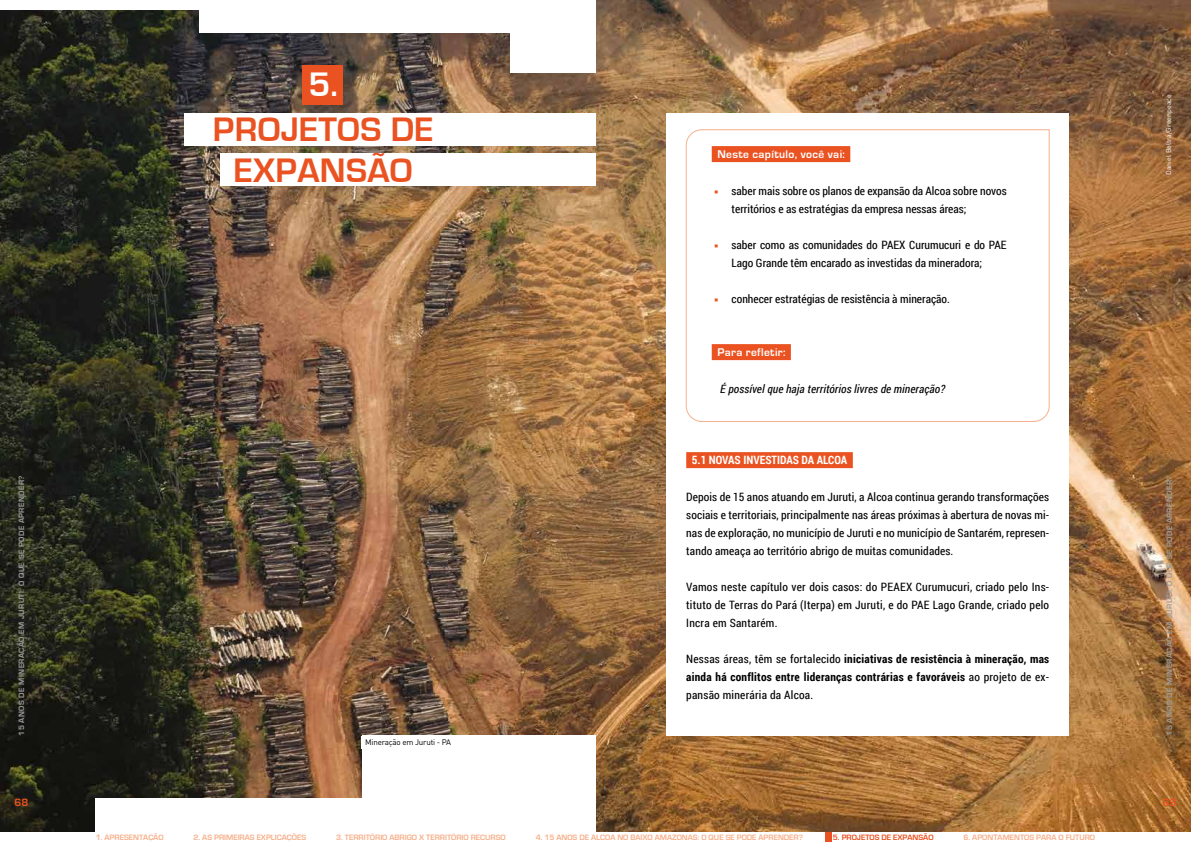
<style>
.page{position:relative;width:1191px;height:842px;background:#fff}
.page>*{position:absolute;margin:0;border:0;box-sizing:border-box;transform-origin:0 0}
.t1{font:700 35px/41.4px "Eurostile";letter-spacing:.01em;color:#ea5321;text-align:center}
.t2{font:700 35px "Eurostile";color:#fff}
.t3{font:11.5px/18px "Roboto Condensed";color:#000;text-align:justify}
.t4{font:700 11.5px/18px "Roboto Condensed";letter-spacing:.02em;color:#000;text-align:justify}
.t5{font:italic 11.5px "Roboto Condensed";letter-spacing:.01em;color:#000}
.t6{font:700 11.5px "Eurostile";letter-spacing:.03em;color:#fff}
.t7{font:700 11.5px "Roboto Condensed";color:#fff}
.t8{font:700 11px "Eurostile";color:#ea5321}
.t9{font:700 8px "Eurostile";color:#f7b08b}
.t10{font:700 8px "Eurostile";letter-spacing:.05em;color:#9d9d9c}
.t11{font:8px "DIN";letter-spacing:-.025em;color:#000}
.t12{font:700 8px "Eurostile";color:#ea5321}
.t13{font:7px "DIN";color:#fff}
.s1{font-family:"Sanuk";color:#ea5321}
.s2{font-weight:400}
</style>
<div class="page">
<img style="left:0;top:0;width:1191px;height:832px">
<div style="left:302px;top:65px;width:40px;height:40px;background:#ea5321"></div>
<div style="left:220px;top:153px;width:375px;height:33px;background:#fff"></div>
<div style="left:184px;top:113px;width:411px;height:33px;background:#fff"></div>
<div style="left:361px;top:735px;width:234px;height:107px;background:#fff"></div>
<div style="left:95px;top:798px;width:278px;height:44px;background:#fff"></div>
<div style="left:199px;top:0;width:396px;height:33px;background:#fff"></div>
<div style="left:0;top:0;width:382px;height:9px;background:#fff"></div>
<div style="left:510px;top:0;width:85px;height:72px;background:#fff"></div>
<div style="left:666px;top:113px;width:403px;height:622px;background:#fff"></div>
<div style="left:686px;top:452px;width:167px;height:16px;background:#ea5321"></div>
<svg style="left:685px;top:129px;width:364px;height:293px"></svg>
<div style="left:824px;top:832px;width:7px;height:10px;background:#ea5321"></div>
<h1 class="t2" style="left:308px;top:65px;width:31px">5.</h1>
<h1 class="t1" style="left:213px;top:109px;width:222px">PROJETOS DE<br>EXPANSÃO</h1>
<p class="t6" style="left:717px;top:148px;width:129px">Neste capítulo, você vai:</p>
<p class="t3" style="left:731px;top:182px;width:276px;text-indent:-18px"><span class="s1">•</span> saber mais sobre os planos de expansão da Alcoa sobre novos territórios e as estratégias da empresa nessas áreas;</p>
<p class="t3" style="left:713px;top:236px;width:294px;text-align:center"><span class="s1">•</span> saber como as comunidades do PAEX Curumucuri e do PAE<br>Lago Grande têm encarado as investidas da mineradora;</p>
<p class="t3" style="left:713px;top:290px;width:238px"><span class="s1">•</span> conhecer estratégias de resistência à mineração.</p>
<p class="t6" style="left:717px;top:346px;width:70px">Para refletir:</p>
<p class="t5" style="left:720px;top:381px;width:226px">É possível que haja territórios livres de mineração?</p>
<p class="t13" style="left:1164px;top:175px;width:82px;rotate:-90deg">Daniel Beltrá/Greenpeace</p>
<p class="t7" style="left:692px;top:452px;width:157px">5.1 NOVAS INVESTIDAS DA ALCOA</p>
<p class="t3" style="left:686px;top:488px;width:364px">Depois de 15 anos atuando em Juruti, a Alcoa continua gerando transformações sociais e territoriais, principalmente nas áreas próximas à abertura de novas mi&shy;nas de exploração, no município de Juruti e no município de Santarém, represen&shy;tando ameaça ao território abrigo de muitas comunidades.</p>
<p class="t3" style="left:686px;top:578px;width:364px">Vamos neste capítulo ver dois casos: do PEAEX Curumucuri, criado pelo Ins&shy;tituto de Terras do Pará (Iterpa) em Juruti, e do PAE Lago Grande, criado pelo Incra em Santarém.</p>
<p class="t4" style="left:686px;top:650px;width:364px"><span class="s2">Nessas áreas, têm se fortalecido</span> iniciativas de resistência à mineração, mas ainda há conflitos entre lideranças contrárias e favoráveis <span class="s2">ao projeto de ex&shy;pansão minerária da Alcoa.</span></p>
<p class="t10" style="left:17px;top:736px;width:261px;rotate:-90deg">15 ANOS DE MINERAÇÃO EM JURUTI: O QUE SE PODE APRENDER?</p>
<p class="t10" style="left:1165px;top:736px;width:261px;rotate:-90deg">15 ANOS DE MINERAÇÃO EM JURUTI: O QUE SE PODE APRENDER?</p>
<p class="t11" style="left:365px;top:737px;width:87px">Mineração em Juruti - PA</p>
<p class="t8" style="left:15px;top:796px;width:15px">68</p>
<p class="t8" style="left:1162px;top:796px;width:15px">69</p>
<p class="t9" style="left:96px;top:833px;width:69px">1. APRESENTAÇÃO</p>
<p class="t9" style="left:193px;top:833px;width:114px">2. AS PRIMEIRAS EXPLICAÇÕES</p>
<p class="t9" style="left:336px;top:833px;width:171px">3. TERRITÓRIO ABRIGO X TERRITÓRIO RECURSO</p>
<p class="t9" style="left:535px;top:833px;width:269px">4. 15 ANOS DE ALCOA NO BAIXO AMAZONAS: O QUE SE PODE APRENDER?</p>
<p class="t12" style="left:833px;top:833px;width:102px">5. PROJETOS DE EXPANSÃO</p>
<p class="t9" style="left:963px;top:833px;width:133px">6. APONTAMENTOS PARA O FUTURO</p>
</div>
